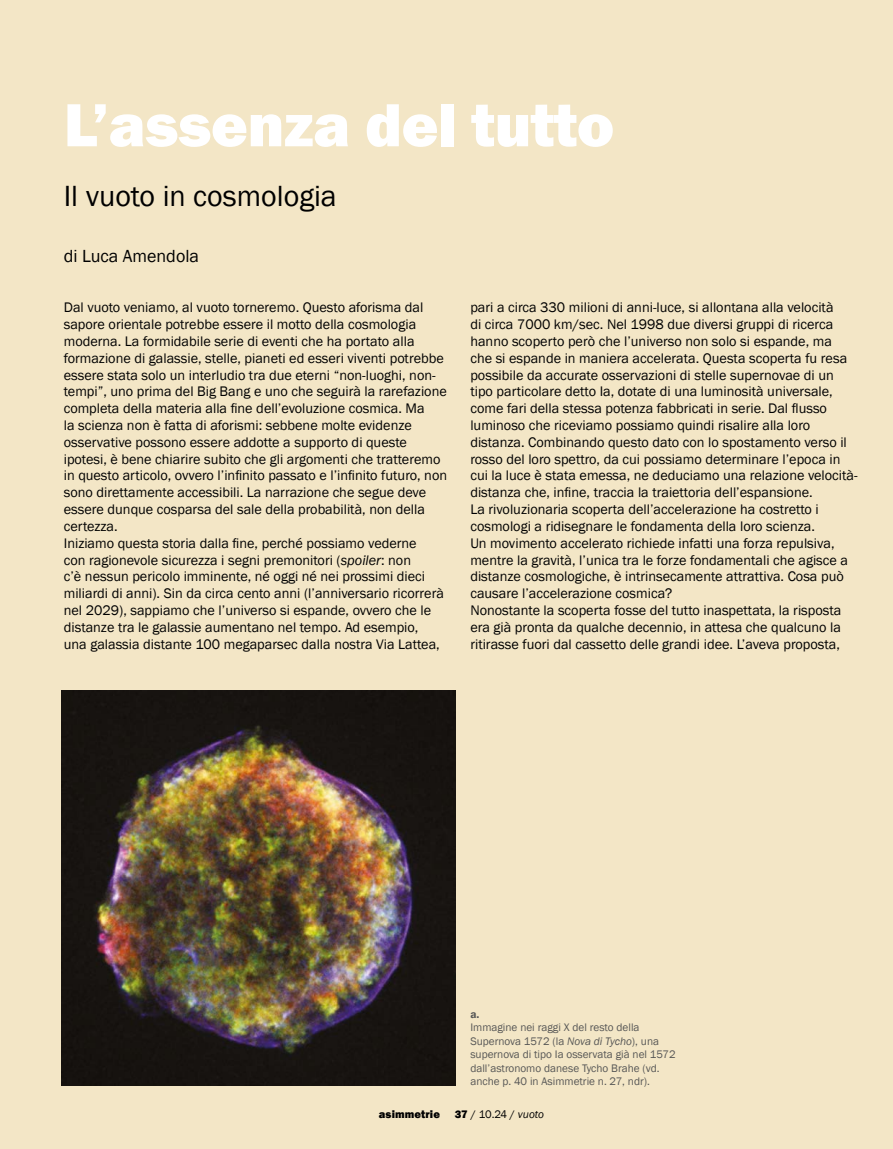
<style>
.page{position:relative;width:893px;height:1149px;background:#fff}
.page>*{position:absolute;margin:0;border:0;box-sizing:border-box;transform-origin:0 0}
.t1{font:800 63px "Franklin Gothic";letter-spacing:-.005em;color:#fff}
.t2{font:30px "Franklin Gothic";color:#000}
.t3{font:18px "Franklin Gothic";color:#000}
.t4{font:14.25px/16.8px "Franklin Gothic";color:#000}
.t5{font:11.25px/13.5px "Franklin Gothic";color:#575756}
.t6{font:11.25px "Franklin Gothic";color:#000}
.t7{font:800 11.25px "Franklin Gothic";letter-spacing:.01em;color:#000}
.t8{font:600 11.25px "Franklin Gothic";color:#575756}
.s1{font-style:italic}
.s2{font-weight:800}
</style>
<div class="page">
<div style="left:0;top:0;width:893px;height:1148px;background:#f3e6c6"></div>
<img style="left:61px;top:690px;width:394px;height:394px">
<h1 class="t1" style="left:64px;top:84px;width:552px">L’assenza del tutto</h1>
<h2 class="t2" style="left:64px;top:178px;width:274px">Il vuoto in cosmologia</h2>
<p class="t3" style="left:64px;top:244px;width:137px">di Luca Amendola</p>
<p class="t4" style="left:64px;top:299px;width:385px">Dal vuoto veniamo, al vuoto torneremo. Questo aforisma dal sapore orientale potrebbe essere il motto della cosmologia moderna. La formidabile serie di eventi che ha portato alla formazione di galassie, stelle, pianeti ed esseri viventi potrebbe essere stata solo un interludio tra due eterni “non-luoghi, non&shy;tempi”, uno prima del Big Bang e uno che seguirà la rarefazione completa della materia alla fine dell’evoluzione cosmica. Ma<br>la scienza non è fatta di aforismi: sebbene molte evidenze osservative possono essere addotte a supporto di queste ipotesi, è bene chiarire subito che gli argomenti che tratteremo in questo articolo, ovvero l’infinito passato e l’infinito futuro, non sono direttamente accessibili. La narrazione che segue deve essere dunque cosparsa del sale della probabilità, non della certezza.<br>Iniziamo questa storia dalla fine, perché possiamo vederne<br>con ragionevole sicurezza i segni premonitori (<span class="s1">spoiler</span>: non<br>c’è nessun pericolo imminente, né oggi né nei prossimi dieci miliardi di anni). Sin da circa cento anni (l’anniversario ricorrerà nel 2029), sappiamo che l’universo si espande, ovvero che le distanze tra le galassie aumentano nel tempo. Ad esempio,<br>una galassia distante 100 megaparsec dalla nostra Via Lattea,</p>
<p class="t4" style="left:470px;top:299px;width:389px">pari a circa 330 milioni di anni-luce, si allontana alla velocità<br>di circa 7000 km/sec. Nel 1998 due diversi gruppi di ricerca hanno scoperto però che l’universo non solo si espande, ma<br>che si espande in maniera accelerata. Questa scoperta fu resa possibile da accurate osservazioni di stelle supernovae di un tipo particolare detto Ia, dotate di una luminosità universale, come fari della stessa potenza fabbricati in serie. Dal flusso luminoso che riceviamo possiamo quindi risalire alla loro distanza. Combinando questo dato con lo spostamento verso il rosso del loro spettro, da cui possiamo determinare l’epoca in cui la luce è stata emessa, ne deduciamo una relazione velocità&shy;distanza che, infine, traccia la traiettoria dell’espansione.<br>La rivoluzionaria scoperta dell’accelerazione ha costretto i cosmologi a ridisegnare le fondamenta della loro scienza.<br>Un movimento accelerato richiede infatti una forza repulsiva, mentre la gravità, l’unica tra le forze fondamentali che agisce a distanze cosmologiche, è intrinsecamente attrattiva. Cosa può causare l’accelerazione cosmica?<br>Nonostante la scoperta fosse del tutto inaspettata, la risposta era già pronta da qualche decennio, in attesa che qualcuno la ritirasse fuori dal cassetto delle grandi idee. L’aveva proposta,</p>
<p class="t8" style="left:470px;top:1006px;width:10px">a.</p>
<p class="t5" style="left:470px;top:1020px;width:207px">Immagine nei raggi X del resto della Supernova 1572 (la <span class="s1">Nova di Tycho</span>), una supernova di tipo Ia osservata già nel 1572 dall’astronomo danese Tycho Brahe (vd. anche p. 40 in Asimmetrie n. 27, ndr).</p>
<p class="t7" style="left:379px;top:1106px;width:63px">asimmetrie</p>
<p class="t6" style="left:455px;top:1106px;width:91px"><span class="s2">37</span> / 10.24 / <span class="s1">vuoto</span></p>
</div>
